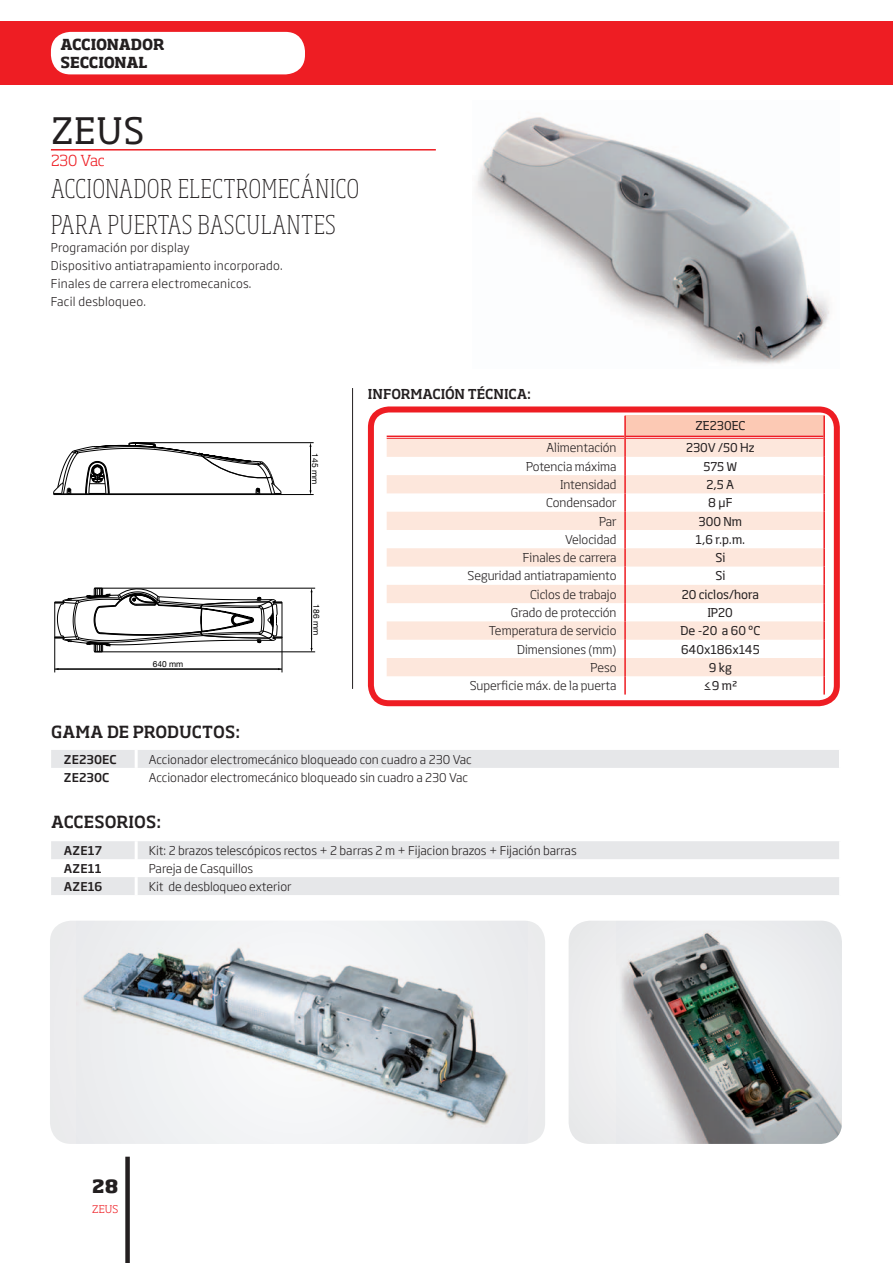
<style>
.page{position:relative;width:893px;height:1263px;background:#fff}
.page>*{position:absolute;margin:0;border:0;box-sizing:border-box;transform-origin:0 0}
.t1{font:36px "Soho Std";color:#231f20}
.t2{font:200 condensed 25.5px/36px "Soho Std";letter-spacing:.035em;color:#231f20}
.t3{font:800 18px "Soho Std";color:#231f20}
.t4{font:500 16.5px "Soho Std";color:#231f20}
.t5{font:700 15px/18px "Soho Std";letter-spacing:-.015em;color:#231f20}
.t6{font:300 15px "Soho Std";letter-spacing:-.005em;color:#ee1d23}
.t7{font:500 13.5px "Soho Std";color:#231f20}
.t8{font:300 12px "Soho Gothic Pro";color:#231f20}
.t9{font:300 12px/18px "Soho Gothic Pro";letter-spacing:.02em;color:#231f20}
.t10{font:12px "Soho Gothic Pro";color:#231f20}
.t11{font:500 12px "Soho Gothic Pro";letter-spacing:.005em;color:#231f20}
.t12{font:300 10.5px "Soho Std";color:#ee1d23}
.t13{font:8.55px "Helvetica Neue";color:#000}
.t14{font:8.25px "Helvetica Neue";color:#000}
</style>
<div class="page">
<div style="left:0;top:21px;width:893px;height:64px;background:#ee1d23"></div>
<div style="left:51px;top:32px;width:254px;height:42px;background:#fff;border-radius:20px"></div>
<div style="left:125px;top:1157px;width:5px;height:106px;background:#231f20"></div>
<hr style="left:51px;top:149px;width:385px;height:2px;background:#ee1d23">
<div style="left:51px;top:750px;width:788px;height:18px;background:#e6e7e9"></div>
<hr style="left:135px;top:750px;width:3px;height:18px;background:#fff">
<svg style="left:51px;top:841px;width:788px;height:54px"></svg>
<hr style="left:135px;top:841px;width:3px;height:18px;background:#fff">
<hr style="left:135px;top:859px;width:3px;height:18px;background:#fff">
<hr style="left:135px;top:877px;width:3px;height:18px;background:#fff">
<hr style="left:352px;top:388px;width:1px;height:301px;background:#231f20">
<div style="left:368px;top:406px;width:472px;height:300px;border:6px solid #ee1d23;border-radius:18px"></div>
<div style="left:625px;top:416px;width:199px;height:21px;background:#fcc9b4"></div>
<svg style="left:387px;top:439px;width:436px;height:237px;fill:#fde7dc"></svg>
<hr style="left:387px;top:436px;width:237px;height:1px;background:#ee1d23">
<hr style="left:387px;top:438px;width:237px;height:1px;background:#ee1d23">
<hr style="left:626px;top:436px;width:197px;height:1px;background:#ee1d23">
<hr style="left:626px;top:438px;width:197px;height:1px;background:#ee1d23">
<hr style="left:624px;top:437px;width:2px;height:20px;background:#ee1d23">
<svg style="left:624px;top:457px;width:2px;height:237px"></svg>
<hr style="left:823px;top:416px;width:2px;height:21px;background:#ee1d23">
<hr style="left:823px;top:437px;width:2px;height:20px;background:#ee1d23">
<svg style="left:823px;top:457px;width:2px;height:237px"></svg>
<hr style="left:624px;top:416px;width:2px;height:21px;background:#ee1d23">
<hr style="left:310px;top:446px;width:1px;height:45px;background:#000">
<hr style="left:281px;top:494px;width:33px;height:1px;background:#000">
<hr style="left:133px;top:442px;width:181px;height:1px;background:#000">
<svg style="left:53px;top:442px;width:229px;height:53px"></svg>
<hr style="left:94px;top:588px;width:221px;height:1px;background:#000">
<hr style="left:94px;top:651px;width:221px;height:1px;background:#000">
<hr style="left:311px;top:591px;width:1px;height:58px;background:#000">
<hr style="left:54px;top:637px;width:1px;height:35px;background:#000">
<hr style="left:282px;top:637px;width:1px;height:35px;background:#000">
<hr style="left:58px;top:669px;width:221px;height:1px;background:#000">
<hr style="left:54px;top:602px;width:1px;height:36px;background:#000">
<hr style="left:282px;top:602px;width:1px;height:36px;background:#000">
<svg style="left:55px;top:587px;width:227px;height:66px"></svg>
<img style="left:476px;top:117px;width:354px;height:247px">
<div style="left:50px;top:921px;width:495px;height:223px;background:#ebebed"></div>
<img style="left:77px;top:921px;width:450px;height:223px">
<div style="left:569px;top:921px;width:48px;height:223px;background:#ececee"></div>
<img style="left:617px;top:921px;width:225px;height:223px">
<p class="t5" style="left:60px;top:35px;width:106px">ACCIONADOR<br>SECCIONAL</p>
<h1 class="t1" style="left:51px;top:108px;width:47px">ZEUS</h1>
<p class="t6" style="left:51px;top:151px;width:55px">230 Vac</p>
<h2 class="t2" style="left:51px;top:170px;width:309px">ACCIONADOR ELECTROMECÁNICO<br>PARA PUERTAS BASCULANTES</h2>
<p class="t9" style="left:51px;top:238px;width:233px">Programación por display<br>Dispositivo antiatrapamiento incorporado.<br>Finales de carrera electromecanicos.<br>Facil desbloqueo.</p>
<p class="t13" style="left:153px;top:659px;width:32px">640 mm</p>
<h3 class="t4" style="left:51px;top:721px;width:105px">GAMA DE PROD</h3>
<h3 class="t4" style="left:179px;top:721px;width:25px">UCTO</h3>
<h3 class="t4" style="left:225px;top:721px;width:17px">S:</h3>
<p class="t14" style="left:320px;top:453px;width:32px;rotate:90deg">145 mm</p>
<p class="t14" style="left:321px;top:604px;width:32px;rotate:90deg">186 mm</p>
<p class="t7" style="left:368px;top:385px;width:165px">INFORMACIÓN TÉCNICA:</p>
<p class="t10" style="left:695px;top:417px;width:51px">ZE230EC</p>
<p class="t8" style="left:547px;top:439px;width:71px">Alimentación</p>
<p class="t10" style="left:686px;top:439px;width:70px">230V /50 Hz</p>
<p class="t8" style="left:526px;top:457px;width:92px">Potencia máxima</p>
<p class="t10" style="left:703px;top:457px;width:36px">575 W</p>
<p class="t8" style="left:561px;top:475px;width:58px">Intensidad</p>
<p class="t10" style="left:706px;top:475px;width:29px">2,5 A</p>
<p class="t8" style="left:546px;top:493px;width:72px">Condensador</p>
<p class="t10" style="left:708px;top:493px;width:26px">8 µF</p>
<p class="t8" style="left:599px;top:512px;width:19px">Par</p>
<p class="t10" style="left:699px;top:512px;width:45px">300 Nm</p>
<p class="t8" style="left:565px;top:530px;width:53px">Velocidad</p>
<p class="t10" style="left:695px;top:530px;width:51px">1,6 r.p.m.</p>
<p class="t8" style="left:523px;top:548px;width:95px">Finales de carrera</p>
<p class="t10" style="left:715px;top:548px;width:12px">Si</p>
<p class="t8" style="left:468px;top:567px;width:150px">Seguridad antiatrapamiento</p>
<p class="t10" style="left:715px;top:567px;width:12px">Si</p>
<p class="t8" style="left:530px;top:585px;width:88px">Ciclos de trabajo</p>
<p class="t10" style="left:682px;top:585px;width:79px">20 ciclos/hora</p>
<p class="t8" style="left:511px;top:603px;width:107px">Grado de protección</p>
<p class="t10" style="left:708px;top:603px;width:27px">IP20</p>
<p class="t8" style="left:489px;top:621px;width:129px">Temperatura de servicio</p>
<p class="t10" style="left:680px;top:622px;width:81px">De -20 a 60 ºC</p>
<p class="t8" style="left:517px;top:640px;width:101px">Dimensiones (mm)</p>
<p class="t10" style="left:681px;top:640px;width:80px">640x186x145</p>
<p class="t8" style="left:591px;top:658px;width:27px">Peso</p>
<p class="t10" style="left:709px;top:658px;width:24px">9 kg</p>
<p class="t8" style="left:470px;top:676px;width:148px">Superficie máx. de la puerta</p>
<p class="t10" style="left:703px;top:676px;width:35px">≤9 m2</p>
<p class="t11" style="left:64px;top:750px;width:54px">ZE230EC</p>
<p class="t8" style="left:149px;top:750px;width:324px">Accionador electromecánico bloqueado con cuadro a 230 Vac</p>
<p class="t11" style="left:64px;top:768px;width:47px">ZE230C</p>
<p class="t8" style="left:149px;top:768px;width:321px">Accionador electromecánico bloqueado sin cuadro a 230 Vac</p>
<h3 class="t4" style="left:51px;top:811px;width:112px">ACCESORIOS:</h3>
<p class="t11" style="left:64px;top:841px;width:40px">AZE17</p>
<p class="t8" style="left:149px;top:841px;width:429px">Kit: 2 brazos telescópicos rectos + 2 barras 2 m + Fijacion brazos + Fijación barras</p>
<p class="t11" style="left:64px;top:859px;width:39px">AZE11</p>
<p class="t8" style="left:149px;top:859px;width:106px">Pareja de Casquillos</p>
<p class="t11" style="left:64px;top:877px;width:40px">AZE16</p>
<p class="t8" style="left:149px;top:877px;width:144px">Kit de desbloqueo exterior</p>
<h3 class="t3" style="left:92px;top:1174px;width:28px">28</h3>
<p class="t12" style="left:92px;top:1202px;width:27px">ZEUS</p>
</div>
